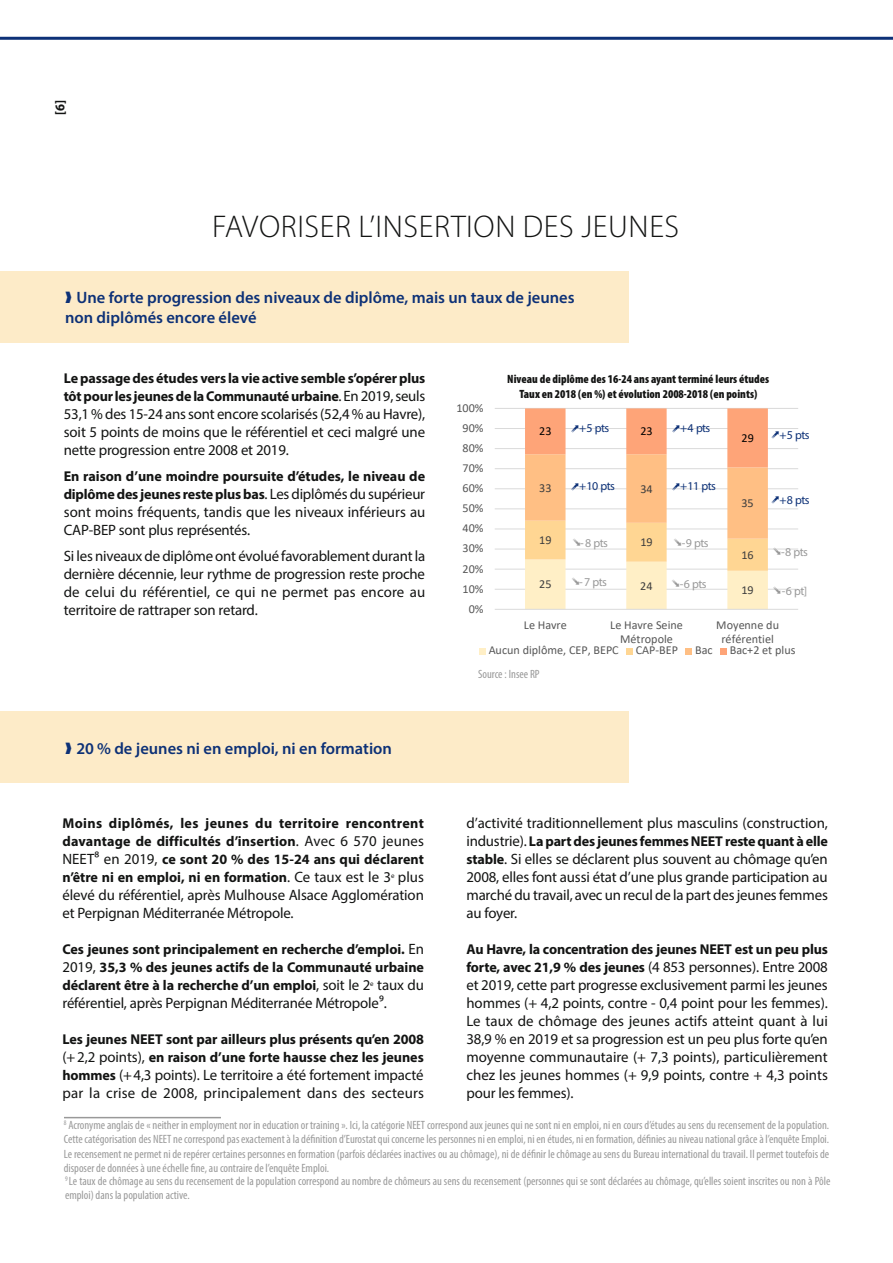
<style>
.page{position:relative;width:893px;height:1263px;background:#fff}
.page>*{position:absolute;margin:0;border:0;box-sizing:border-box;transform-origin:0 0}
.titre1{font:300 31.5px "Myriad Pro";letter-spacing:.02em;color:#131413}
.titre3{font:600 16.5px/19.8px "Myriad Pro";color:#0d3177}
.texte{font:15px/18px "Myriad Pro";letter-spacing:-.005em;color:#131413;text-align:justify}
.texte-2{font:15px/18px "Myriad Pro";letter-spacing:.015em;color:#131413}
.texte-3{font:700 14.25px/18px "Myriad Pro";letter-spacing:-.01em;color:#131413}
.t1{font:700 semi-condensed 13.5px "Myriad Pro";color:#131413}
.t2{font:12.15px/14.9px "Calibri";color:#575757;text-align:center}
.t3{font:12.15px "Calibri";color:#3e3e3e}
.t4{font:12.15px "Calibri";color:#000}
.legende{font:condensed 12px/14.4px "Myriad Pro";color:#999}
.titre_graph{font:900 condensed 12px "Myriad Pro";color:#131413}
.chiffre_clé_bleu{font:12px "Myriad Pro";letter-spacing:-.05em;color:#0d3177}
.chiffre_clé_bleu-2{font:12px "Myriad Pro";letter-spacing:-.05em;color:#999}
.s1{font-weight:400;font-size:15px}
.s2{font-weight:700;font-size:14.25px}
</style>
<div class="page">
<hr style="left:0;top:37px;width:893px;height:3px;background:#0d3177">
<div style="left:0;top:271px;width:628px;height:71px;background:#fdebc8"></div>
<div style="left:0;top:712px;width:628px;height:71px;background:#fdebc8"></div>
<hr style="left:64px;top:1117px;width:157px;height:1px;background:#999">
<hr style="left:495px;top:589px;width:303px;height:1px;background:#dadada">
<hr style="left:495px;top:569px;width:303px;height:1px;background:#dadada">
<hr style="left:495px;top:548px;width:303px;height:1px;background:#dadada">
<hr style="left:495px;top:528px;width:303px;height:1px;background:#dadada">
<hr style="left:495px;top:508px;width:303px;height:1px;background:#dadada">
<hr style="left:495px;top:488px;width:303px;height:1px;background:#dadada">
<hr style="left:495px;top:468px;width:303px;height:1px;background:#dadada">
<hr style="left:495px;top:448px;width:303px;height:1px;background:#dadada">
<hr style="left:495px;top:428px;width:303px;height:1px;background:#dadada">
<hr style="left:495px;top:408px;width:303px;height:1px;background:#dadada">
<hr style="left:495px;top:609px;width:303px;height:1px;background:#dadada">
<div style="left:479px;top:648px;width:7px;height:6px;background:#ffefc6"></div>
<div style="left:626px;top:648px;width:7px;height:6px;background:#ffd693"></div>
<svg style="left:686px;top:648px;width:6px;height:6px"></svg>
<div style="left:720px;top:648px;width:7px;height:6px;background:#fea478"></div>
<svg style="left:525px;top:408px;width:257px;height:201px"></svg>
<p class="t1" style="left:51px;top:115px;width:16px;rotate:-90deg">[6]</p>
<p class="titre1" style="left:212px;top:208px;width:468px">FAVORISER L’INSERTION DES JEUNES</p>
<p class="titre3" style="left:65px;top:287px;width:511px;text-indent:11px">Une forte progression des niveaux de diplôme, mais un taux de jeunes non diplômés encore élevé</p>
<p class="texte-3" style="left:64px;top:369px;width:363px">Le passage des études vers la vie active semble s’opérer plus tôt pour les jeunes de la Communauté urbaine<span class="s1">. En 2019, seuls</span></p>
<p class="texte" style="left:64px;top:405px;width:363px">53,1% des 15-24 ans sont encore scolarisés (52,4% au Havre), soit 5 points de moins que le référentiel et ceci malgré une nette progression entre 2008 et 2019.</p>
<p class="texte-3" style="left:64px;top:466px;width:363px">En raison d’une moindre poursuite d’études, le niveau de diplôme des jeunes reste plus bas<span class="s1">. Les diplômés du supérieur</span></p>
<p class="texte" style="left:64px;top:502px;width:363px">sont moins fréquents, tandis que les niveaux inférieurs au<br>CAP-BEP sont plus représentés.</p>
<p class="texte" style="left:64px;top:547px;width:363px">Si les niveaux de diplôme ont évolué favorablement durant la dernière décennie, leur rythme de progression reste proche de celui du référentiel, ce qui ne permet pas encore au territoire de rattraper son retard.</p>
<p class="t2" style="left:456px;top:400px;width:29px">100%</p>
<p class="t2" style="left:462px;top:420px;width:23px">90%</p>
<p class="t2" style="left:462px;top:440px;width:23px">80%</p>
<p class="t2" style="left:462px;top:460px;width:23px">70%</p>
<p class="t2" style="left:462px;top:480px;width:23px">60%</p>
<p class="t2" style="left:462px;top:500px;width:23px">50%</p>
<p class="t2" style="left:462px;top:520px;width:23px">40%</p>
<p class="t2" style="left:462px;top:541px;width:23px">30%</p>
<p class="t2" style="left:462px;top:561px;width:23px">20%</p>
<p class="t2" style="left:462px;top:581px;width:23px">10%</p>
<p class="t2" style="left:469px;top:601px;width:16px">0%</p>
<p class="titre_graph" style="left:507px;top:372px;width:263px">Niveau de diplôme des 16-24 ans ayant terminé leurs études</p>
<p class="titre_graph" style="left:519px;top:386px;width:239px">Taux en 2018 (en %) et évolution 2008-2018 (en points)</p>
<p class="chiffre_clé_bleu" style="left:579px;top:421px;width:32px">+5 pts</p>
<p class="t4" style="left:539px;top:423px;width:14px">23</p>
<p class="t4" style="left:640px;top:423px;width:14px">23</p>
<p class="chiffre_clé_bleu" style="left:680px;top:421px;width:32px">+4 pts</p>
<p class="t4" style="left:741px;top:429px;width:14px">29</p>
<p class="chiffre_clé_bleu" style="left:779px;top:427px;width:32px">+5 pts</p>
<p class="chiffre_clé_bleu" style="left:579px;top:479px;width:37px">+10 pts</p>
<p class="chiffre_clé_bleu" style="left:680px;top:479px;width:37px">+11 pts</p>
<p class="t3" style="left:539px;top:479px;width:14px">33</p>
<p class="t3" style="left:640px;top:480px;width:14px">34</p>
<p class="t3" style="left:539px;top:532px;width:14px">19</p>
<p class="t3" style="left:640px;top:534px;width:14px">19</p>
<p class="chiffre_clé_bleu-2" style="left:580px;top:535px;width:29px">- 8 pts</p>
<p class="chiffre_clé_bleu-2" style="left:579px;top:575px;width:29px">- 7 pts</p>
<p class="t3" style="left:539px;top:576px;width:14px">25</p>
<p class="t3" style="left:640px;top:577px;width:14px">24</p>
<p class="chiffre_clé_bleu-2" style="left:682px;top:535px;width:28px">-9 pts</p>
<p class="chiffre_clé_bleu-2" style="left:680px;top:576px;width:28px">-6 pts</p>
<p class="t3" style="left:741px;top:495px;width:14px">35</p>
<p class="t3" style="left:741px;top:546px;width:14px">16</p>
<p class="t3" style="left:741px;top:582px;width:14px">19</p>
<p class="chiffre_clé_bleu" style="left:779px;top:492px;width:32px">+8 pts</p>
<p class="chiffre_clé_bleu-2" style="left:781px;top:544px;width:28px">-8 pts</p>
<p class="chiffre_clé_bleu-2" style="left:782px;top:583px;width:27px">-6 pt]</p>
<p class="t2" style="left:524px;top:617px;width:45px">Le Havre</p>
<p class="t2" style="left:610px;top:617px;width:74px">Le Havre Seine<br>Métropole</p>
<p class="t2" style="left:716px;top:617px;width:64px">Moyenne du référentiel</p>
<p class="t2" style="left:489px;top:643px;width:132px">Aucun diplôme, CEP, BEPC</p>
<p class="t2" style="left:636px;top:643px;width:44px">CAP-BEP</p>
<p class="t2" style="left:695px;top:643px;width:19px">Bac</p>
<p class="t2" style="left:730px;top:643px;width:67px">Bac+2 et plus</p>
<p class="titre3" style="left:76px;top:738px;width:317px">20 % de jeunes ni en emploi, ni en formation</p>
<p class="texte-3" style="left:62px;top:814px;width:363px;text-align:justify">Moins diplômés, les jeunes du territoire rencontrent davantage de difficultés d’insertion<span class="s1">. Avec 6 570 jeunes NEET8 en 2019,</span> ce sont 20 % des 15-24 ans qui déclarent n’être ni en emploi, ni en formation<span class="s1">. Ce taux est le 3</span><sup>e</sup> <span class="s1">plus</span></p>
<p class="texte" style="left:62px;top:886px;width:363px">élevé du référentiel, après Mulhouse Alsace Agglomération et Perpignan Méditerranée Métropole.</p>
<p class="texte-3" style="left:62px;top:940px;width:363px;text-align:justify">Ces jeunes sont principalement en recherche d’emploi. <span class="s1">En 2019,</span> 35,3 % des jeunes actifs de la Communauté urbaine déclarent être à la recherche d’un emploi<span class="s1">, soit le 2</span><sup>e</sup> <span class="s1">taux du</span></p>
<p class="texte" style="left:62px;top:994px;width:326px">référentiel, après Perpignan Méditerranée Métropole9.</p>
<p class="texte-3" style="left:62px;top:1030px;width:363px">Les jeunes NEET sont par ailleurs plus présents qu’en 2008 <span class="s1">(+2,2 points),</span> en raison d’une forte hausse chez les jeunes</p>
<p class="texte-2" style="left:62px;top:1066px;width:363px"><span class="s2">hommes</span> (+4,3 points). Le territoire a été fortement impacté par la crise de 2008, principalement dans des secteurs</p>
<p class="legende" style="left:478px;top:667px;width:63px">Source : Insee RP</p>
<p class="texte" style="left:466px;top:814px;width:363px">d’activité traditionnellement plus masculins (construction,</p>
<p class="texte-3" style="left:466px;top:832px;width:363px"><span class="s1">industrie).</span> La part des jeunes femmes NEET reste quant à elle</p>
<p class="texte" style="left:466px;top:850px;width:363px"><span class="s2">stable</span>. Si elles se déclarent plus souvent au chômage qu’en 2008, elles font aussi état d’une plus grande participation au marché du travail, avec un recul de la part des jeunes femmes au foyer.</p>
<p class="texte-3" style="left:466px;top:940px;width:363px">Au Havre, la concentration des jeunes NEET est un peu plus</p>
<p class="texte" style="left:466px;top:958px;width:363px"><span class="s2">forte, avec 21,9 % des jeunes</span> (4 853 personnes). Entre 2008 et 2019, cette part progresse exclusivement parmi les jeunes hommes (+ 4,2 points, contre - 0,4 point pour les femmes).<br>Le taux de chômage des jeunes actifs atteint quant à lui 38,9 % en 2019 et sa progression est un peu plus forte qu’en moyenne communautaire (+ 7,3 points), particulièrement chez les jeunes hommes (+ 9,9 points, contre + 4,3 points pour les femmes).</p>
<p class="legende" style="left:64px;top:1117px;width:767px;text-align:justify"><sup>8</sup> Acronyme anglais de « neither in employment nor in education or training ». Ici, la catégorie NEET correspond aux jeunes qui ne sont ni en emploi, ni en cours d’études au sens du recensement de la population.<br>Cette catégorisation des NEET ne correspond pas exactement à la définition d’Eurostat qui concerne les personnes ni en emploi, ni en études, ni en formation, définies au niveau national grâce à l’enquête Emploi.<br>Le recensement ne permet ni de repérer certaines personnes en formation (parfois déclarées inactives ou au chômage), ni de définir le chômage au sens du Bureau international du travail. Il permet toutefois de disposer de données à une échelle fine, au contraire de l’enquête Emploi.</p>
<p class="legende" style="left:65px;top:1173px;width:767px"><sup>9</sup> Le taux de chômage au sens du recensement de la population correspond au nombre de chômeurs au sens du recensement (personnes qui se sont déclarées au chômage, qu’elles soient inscrites ou non à Pôle emploi) dans la population active.</p>
</div>
